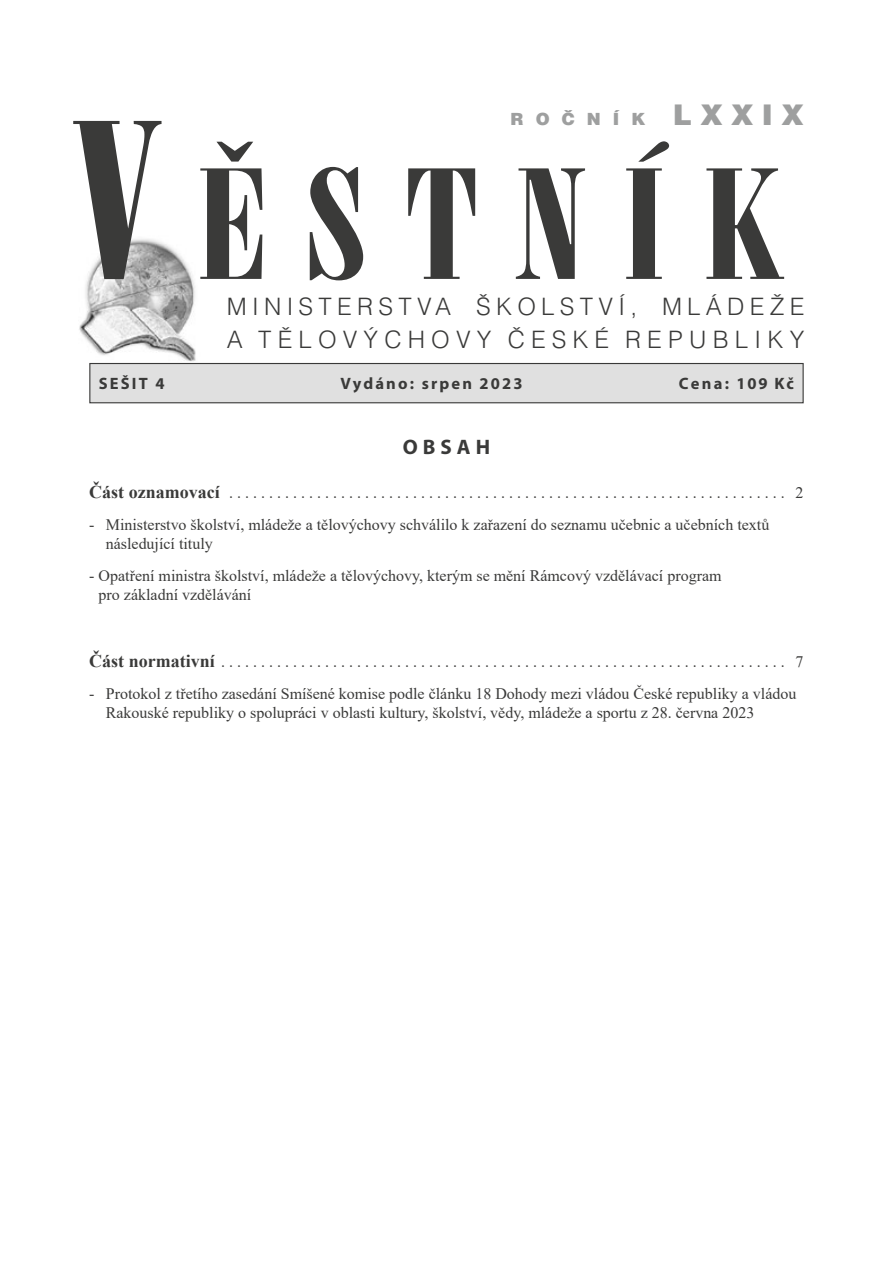
<style>
.page{position:relative;width:893px;height:1263px;background:#fff}
.page>*{position:absolute;margin:0;border:0;box-sizing:border-box;transform-origin:0 0}
.t1{font:300 24px/33px "Helvetica CE";letter-spacing:.22em;color:#3a3a39}
.t2{font:700 21px "Myriad Pro";letter-spacing:.24em;color:#3a3a39}
.t3{font:900 16.8px "Helvetica CE";letter-spacing:.715em;color:#9e9f9f}
.t4{font:700 16.5px "Myriad Pro";letter-spacing:.13em;color:#3a3a39}
.t5{font:16.05px/19.2px "Times New Roman";color:#3a3a39}
.s1{font-size:28.5px}
.s2{font-weight:700;font-size:18px}
</style>
<div class="page">
<img style="left:79px;top:243px;width:117px;height:118px">
<svg style="left:73px;top:121px;width:89px;height:158px"></svg>
<svg style="left:200px;top:167px;width:584px;height:113px"></svg>
<svg style="left:216px;top:142px;width:37px;height:20px"></svg>
<svg style="left:638px;top:141px;width:31px;height:21px"></svg>
<div style="left:89px;top:363px;width:715px;height:40px;background:#e0e0e0;border:1px solid #3a3a39"></div>
<p class="t3" style="left:511px;top:110px;width:295px">ROČNÍK <span class="s1">LXXIX</span></p>
<h1 class="t1" style="left:227px;top:290px;width:579px">MINISTERSTVA ŠKOLSTVÍ, MLÁDEŽE<br>A TĚLOVÝCHOVY ČESKÉ REPUBLIKY</h1>
<p class="t4" style="left:99px;top:373px;width:67px">SEŠIT 4</p>
<p class="t4" style="left:341px;top:373px;width:184px">Vydáno: srpen 2023</p>
<p class="t4" style="left:679px;top:373px;width:117px">Cena: 109 Kč</p>
<h2 class="t2" style="left:403px;top:433px;width:89px">OBSAH</h2>
<p class="t5" style="left:89px;top:482px;width:716px"><span class="s2">Část oznamovací</span> . . . . . . . . . . . . . . . . . . . . . . . . . . . . . . . . . . . . . . . . . . . . . . . . . . . . . . . . . . . . . . . . . . . . . . 2</p>
<p class="t5" style="left:106px;top:514px;width:665px;text-indent:-17px">- Ministerstvo školství, mládeže a tělovýchovy schválilo k zařazení do seznamu učebnic a učebních textů následující tituly</p>
<p class="t5" style="left:99px;top:566px;width:624px;text-indent:-9px">- Opatření ministra školství, mládeže a tělovýchovy, kterým se mění Rámcový vzdělávací program pro základní vzdělávání</p>
<p class="t5" style="left:89px;top:651px;width:715px"><span class="s2">Část normativní</span> . . . . . . . . . . . . . . . . . . . . . . . . . . . . . . . . . . . . . . . . . . . . . . . . . . . . . . . . . . . . . . . . . . . . . . . 7</p>
<p class="t5" style="left:106px;top:683px;width:692px;text-indent:-17px">- Protokol z třetího zasedání Smíšené komise podle článku 18 Dohody mezi vládou České republiky a vládou<br>Rakouské republiky o spolupráci v oblasti kultury, školství, vědy, mládeže a sportu z 28. června 2023</p>
</div>
